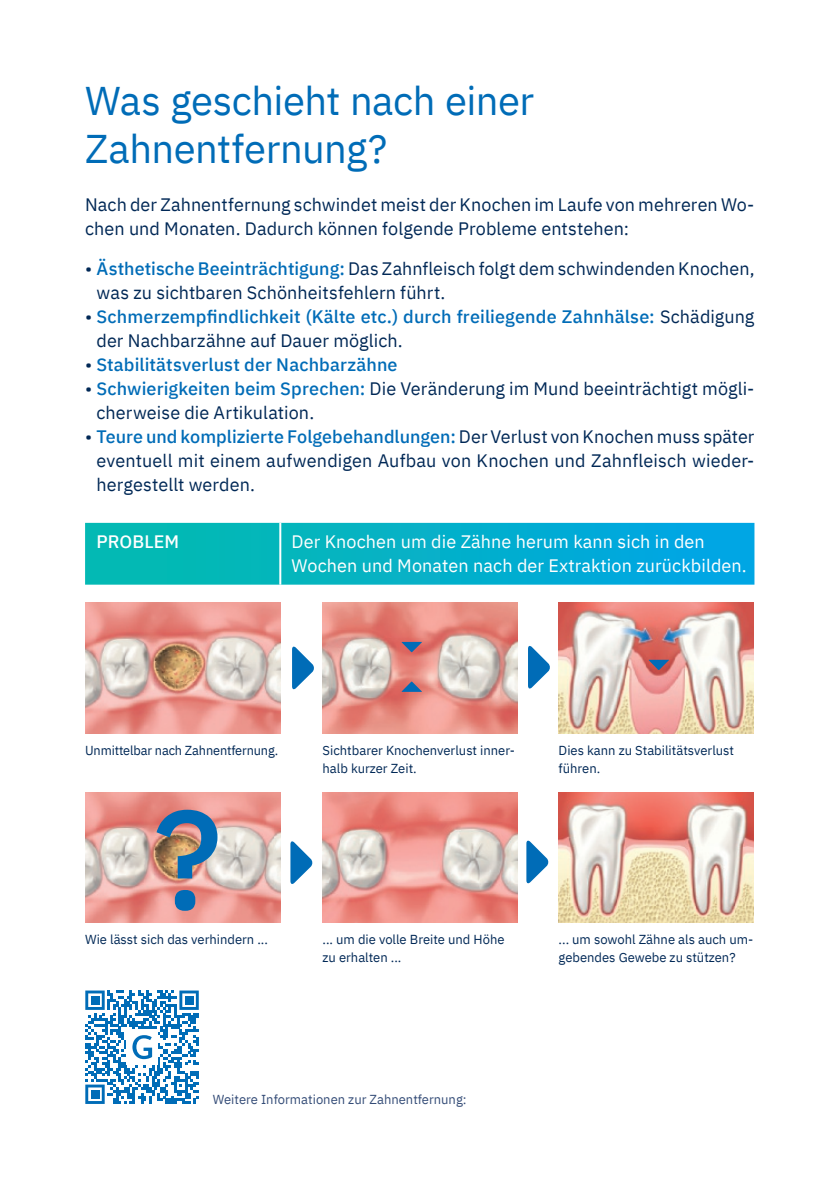
<style>
.page{position:relative;width:820px;height:1189px;background:#fff}
.page>*{position:absolute;margin:0;border:0;box-sizing:border-box;transform-origin:0 0}
.t1{font:500 140px "IBM Plex Sans";color:#006cb7}
.t2{font:40px/48px "IBM Plex Sans";letter-spacing:-.01em;color:#006cb7}
.t3{font:18px/24px "IBM Plex Sans";letter-spacing:.005em;color:#002856}
.t4{font:500 18px/24px "IBM Plex Sans";letter-spacing:.005em;color:#006cb7}
.t5{font:18px/24px "IBM Plex Sans";letter-spacing:.005em;color:#fff}
.t6{font:500 18px "IBM Plex Sans";letter-spacing:.005em;color:#fff}
.t7{font:13px/18px "IBM Plex Sans";color:#002856}
.t8{font:13px "IBM Plex Sans";color:#344c77}
.s1{font-weight:500;color:#006cb7}
.s2{font-weight:400;color:#002856}
</style>
<div class="page">
<svg style="left:85px;top:990px;width:114px;height:114px"></svg>
<svg style="left:85px;top:523px;width:669px;height:62px;background:#03b0c9"></svg>
<hr style="left:279px;top:523px;width:2px;height:62px;background:#fff">
<img style="left:558px;top:792px;width:195px;height:131px">
<img style="left:322px;top:792px;width:195px;height:131px">
<img style="left:85px;top:792px;width:195px;height:131px">
<svg style="left:290px;top:841px;width:23px;height:43px"></svg>
<svg style="left:526px;top:840px;width:23px;height:44px"></svg>
<img style="left:85px;top:603px;width:195px;height:130px">
<img style="left:558px;top:603px;width:195px;height:130px">
<img style="left:322px;top:603px;width:195px;height:130px">
<svg style="left:401px;top:642px;width:21px;height:10px"></svg>
<svg style="left:401px;top:681px;width:21px;height:11px"></svg>
<svg style="left:292px;top:646px;width:22px;height:44px"></svg>
<svg style="left:528px;top:645px;width:22px;height:44px"></svg>
<svg style="left:648px;top:660px;width:21px;height:10px"></svg>
<h2 class="t2" style="left:85px;top:74px;width:450px">Was geschieht nach einer<br>Zahnentfernung?</h2>
<p class="t3" style="left:85px;top:191px;width:670px">Nach der Zahnentfernung schwindet meist der Knochen im Laufe von mehreren Wo&shy;chen und Monaten. Dadurch können folgende Probleme entstehen:</p>
<p class="t3" style="left:96px;top:255px;width:659px;text-indent:-11px">• <span class="s1">Ästhetische Beeinträchtigung:</span> Das Zahnfleisch folgt dem schwindenden Knochen, was zu sichtbaren Schönheitsfehlern führt.</p>
<p class="t4" style="left:96px;top:303px;width:659px;text-indent:-11px"><span class="s2">•</span> Schmerzempfindlichkeit (Kälte etc.) durch freiliegende Zahnhälse: <span class="s2">Schädigung der Nachbarzähne auf Dauer möglich.</span></p>
<p class="t4" style="left:85px;top:351px;width:314px"><span class="s2">•</span> Stabilitätsverlust der Nachbarzähne</p>
<p class="t3" style="left:96px;top:375px;width:659px;text-indent:-11px">• <span class="s1">Schwierigkeiten beim Sprechen:</span> Die Veränderung im Mund beeinträchtigt mögli&shy;cherweise die Artikulation.</p>
<p class="t3" style="left:96px;top:423px;width:659px;text-align:justify;text-indent:-11px">• <span class="s1">Teure und komplizierte Folgebehandlungen:</span> Der Verlust von Knochen muss später eventuell mit einem aufwendigen Aufbau von Knochen und Zahnfleisch wieder&shy;hergestellt werden.</p>
<p class="t6" style="left:96px;top:528px;width:84px">PROBLEM</p>
<p class="t5" style="left:291px;top:528px;width:456px">Der Knochen um die Zähne herum kann sich in den<br>Wochen und Monaten nach der Extraktion zurückbilden.</p>
<p class="t7" style="left:85px;top:740px;width:195px">Unmittelbar nach Zahnentfernung.</p>
<p class="t7" style="left:322px;top:740px;width:194px">Sichtbarer Knochenverlust inner&shy;halb kurzer Zeit.</p>
<p class="t7" style="left:558px;top:740px;width:177px">Dies kann zu Stabilitätsverlust führen.</p>
<h1 class="t1" style="left:154px;top:751px;width:70px">?</h1>
<p class="t7" style="left:85px;top:929px;width:184px">Wie lässt sich das verhindern ...</p>
<p class="t7" style="left:322px;top:929px;width:183px">... um die volle Breite und Höhe zu erhalten ...</p>
<p class="t7" style="left:558px;top:929px;width:196px">... um sowohl Zähne als auch um&shy;gebendes Gewebe zu stützen?</p>
<p class="t8" style="left:213px;top:1089px;width:255px">Weitere Informationen zur Zahnentfernung:</p>
</div>
